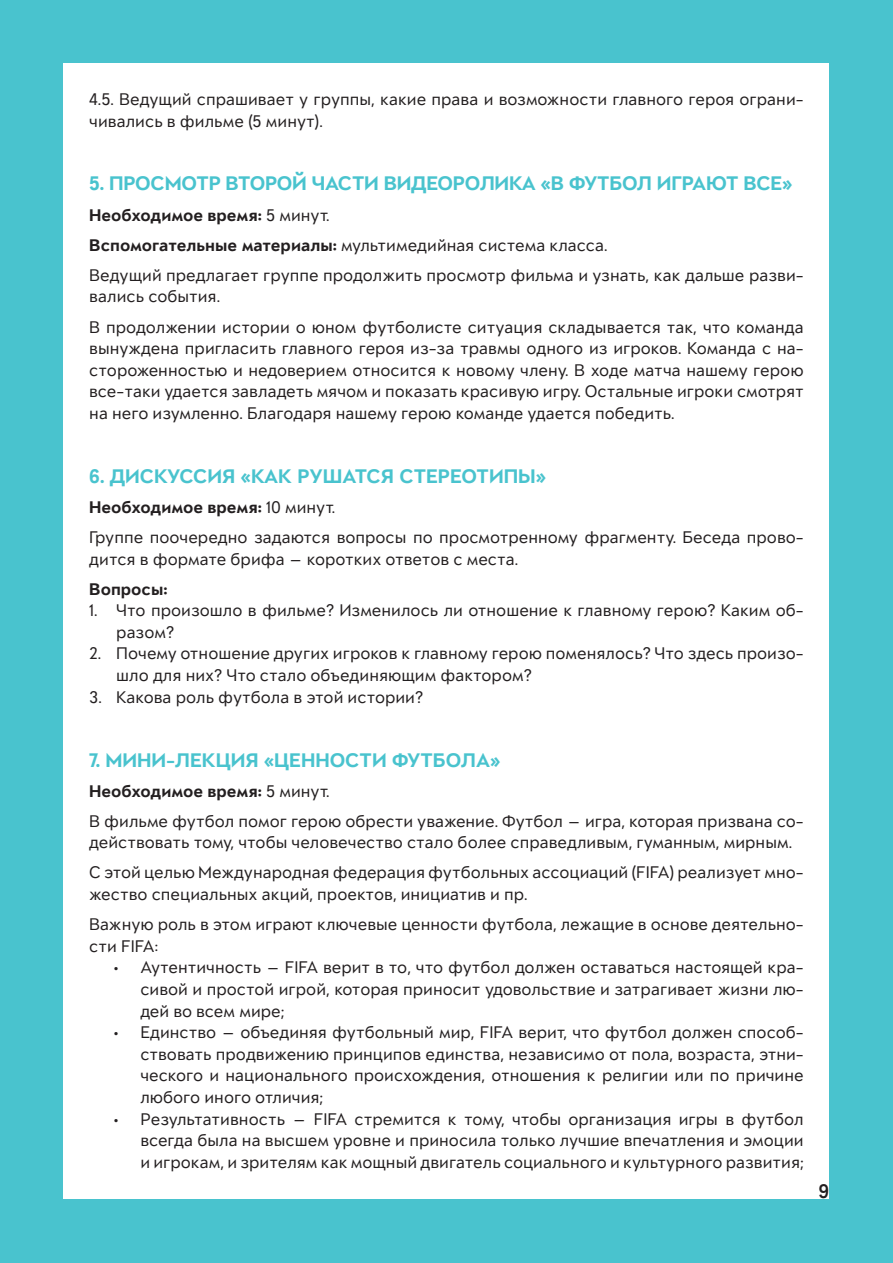
<style>
.page{position:relative;width:893px;height:1263px;background:#49c3ce}
.page>*{position:absolute;margin:0;border:0;box-sizing:border-box;transform-origin:0 0}
.t1{font:700 21px "Littera Plain";letter-spacing:-.01em;color:#49c3ce}
.t2{font:500 21px "Littera Plain";color:#231f20}
.t3{font:18px/21.6px "Littera Plain";color:#231f20}
.t4{font:700 18px "Littera Plain";color:#231f20}
.s1{font-weight:700}
</style>
<div class="page">
<div style="left:64px;top:64px;width:765px;height:1135px;background:#fff"></div>
<p class="t3" style="left:89px;top:88px;width:716px">4.5. Ведущий спрашивает у группы, какие права и возможности главного героя ограни&shy;чивались в фильме (5 минут).</p>
<p class="t1" style="left:89px;top:171px;width:705px">5. ПРОСМОТР ВТОРОЙ ЧАСТИ ВИДЕОРОЛИКА «В ФУТБОЛ ИГРАЮТ ВСЕ»</p>
<p class="t3" style="left:89px;top:199px;width:716px;line-height:30.2px"><span class="s1">Необходимое время:</span> 5 минут.<br><span class="s1">Вспомогательные материалы:</span> мультимедийная система класса.<br>Ведущий предлагает группе продолжить просмотр фильма и узнать, как дальше разви-</p>
<p class="t3" style="left:89px;top:281px;width:716px;line-height:30.2px">вались события.<br>В продолжении истории о юном футболисте ситуация складывается так, что команда</p>
<p class="t3" style="left:89px;top:337px;width:716px;text-align:justify">вынуждена пригласить главного героя из-за травмы одного из игроков. Команда с на&shy;стороженностью и недоверием относится к новому члену. В ходе матча нашему герою все-таки удается завладеть мячом и показать красивую игру. Остальные игроки смотрят на него изумленно. Благодаря нашему герою команде удается победить.</p>
<p class="t1" style="left:89px;top:463px;width:458px">6. ДИСКУССИЯ «КАК РУШАТСЯ СТЕРЕОТИПЫ»</p>
<p class="t3" style="left:89px;top:492px;width:716px;line-height:30.2px"><span class="s1">Необходимое время:</span> 10 минут.<br>Группе поочередно задаются вопросы по просмотренному фрагменту. Беседа прово-</p>
<p class="t3" style="left:89px;top:548px;width:430px">дится в формате брифа — коротких ответов с места.</p>
<p class="t4" style="left:89px;top:578px;width:80px">Вопросы:</p>
<p class="t3" style="left:116px;top:599px;width:689px;text-indent:-27px">1. Что произошло в фильме? Изменилось ли отношение к главному герою? Каким об&shy;разом?</p>
<p class="t3" style="left:116px;top:642px;width:689px;text-indent:-27px">2. Почему отношение других игроков к главному герою поменялось? Что здесь произо&shy;шло для них? Что стало объединяющим фактором?</p>
<p class="t3" style="left:89px;top:686px;width:335px">3. Какова роль футбола в этой истории?</p>
<p class="t1" style="left:89px;top:747px;width:413px">7. МИНИ-ЛЕКЦИЯ «ЦЕННОСТИ ФУТБОЛА»</p>
<p class="t3" style="left:89px;top:775px;width:716px;line-height:30.2px"><span class="s1">Необходимое время:</span> 5 минут.<br>В фильме футбол помог герою обрести уважение. Футбол — игра, которая призвана со-</p>
<p class="t3" style="left:89px;top:827px;width:716px;line-height:30.2px">действовать тому, чтобы человечество стало более справедливым, гуманным, мирным.<br>С этой целью Международная федерация футбольных ассоциаций (FIFA) реализует мно-</p>
<p class="t3" style="left:89px;top:879px;width:716px;line-height:30.2px">жество специальных акций, проектов, инициатив и пр.<br>Важную роль в этом играют ключевые ценности футбола, лежащие в основе деятельно-</p>
<p class="t3" style="left:89px;top:935px;width:71px">сти FIFA:</p>
<p class="t3" style="left:140px;top:956px;width:665px;text-align:justify;text-indent:-27px">• Аутентичность — FIFA верит в то, что футбол должен оставаться настоящей кра&shy;сивой и простой игрой, которая приносит удовольствие и затрагивает жизни лю&shy;дей во всем мире;</p>
<p class="t3" style="left:140px;top:1021px;width:665px;text-align:justify;text-indent:-27px">• Единство — объединяя футбольный мир, FIFA верит, что футбол должен способ&shy;ствовать продвижению принципов единства, независимо от пола, возраста, этни&shy;ческого и национального происхождения, отношения к религии или по причине любого иного отличия;</p>
<p class="t3" style="left:140px;top:1107px;width:665px;text-align:justify;text-indent:-27px">• Результативность — FIFA стремится к тому, чтобы организация игры в футбол всегда была на высшем уровне и приносила только лучшие впечатления и эмоции и игрокам, и зрителям как мощный двигатель социального и культурного развития;</p>
<p class="t2" style="left:818px;top:1179px;width:12px">9</p>
</div>
